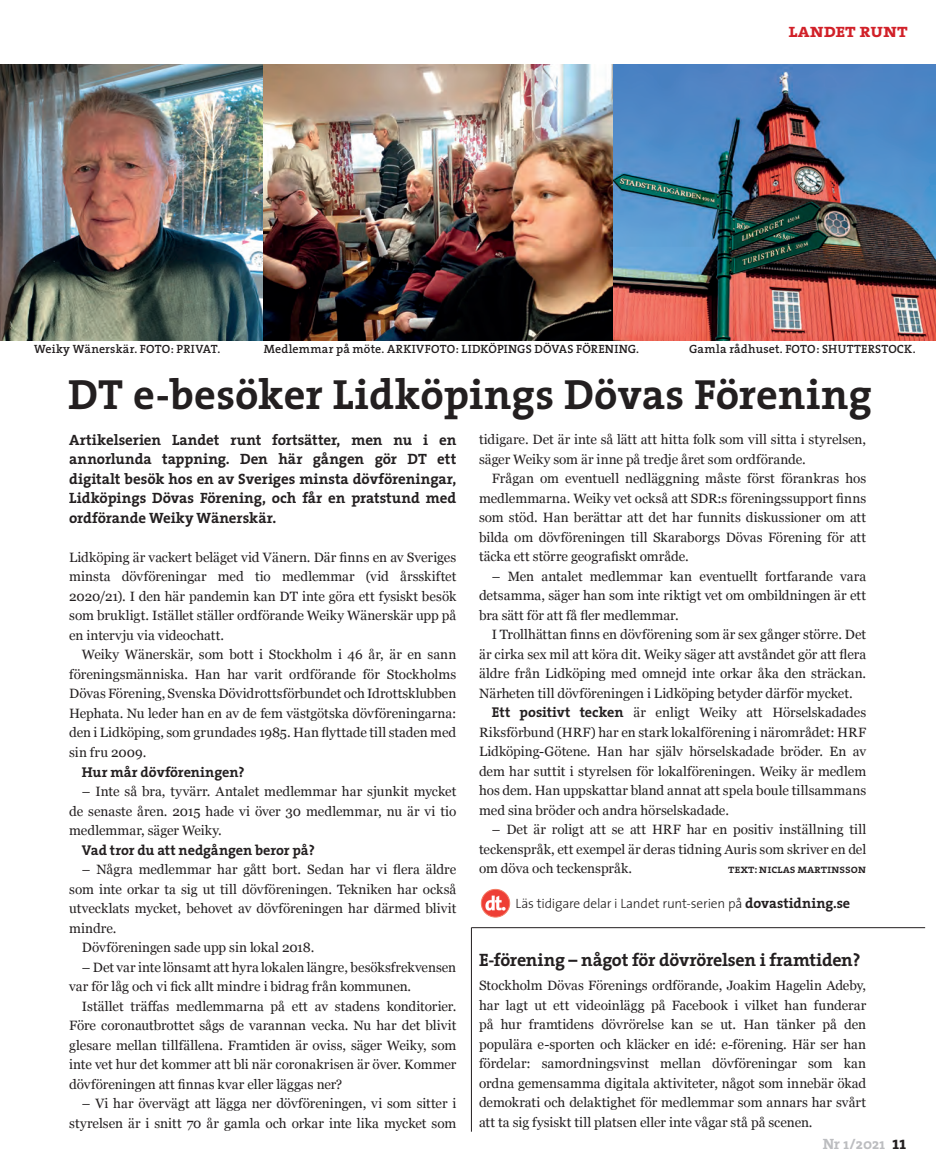
<style>
.page{position:relative;width:936px;height:1170px;background:#fff}
.page>*{position:absolute;margin:0;border:0;box-sizing:border-box;transform-origin:0 0}
.bröd_9_indrag{font:700 42.45px "The Serif";color:#231f20}
.rubrik_serif_bold_ca{font:19.5px "The Serif Bold Caps";letter-spacing:-.005em;color:#d12028}
.bröd_9_indrag-2{font:700 18px "The Serif";letter-spacing:-.015em;color:#231f20}
.ingress{font:700 15px/19.5px "The Serif";letter-spacing:-.005em;color:#231f20;text-align:justify}
.ingress-2{font:700 15px "The Serif";color:#bcbdc0}
.ingress-3{font:700 14.25px "The Serif";letter-spacing:-.005em;color:#231f20}
.ingress-4{font:13.5px/19.5px "Georgia";color:#231f20;text-align:justify}
.bröd_9_indrag-3{font:13.5px/19.5px "Georgia";color:#231f20;text-align:justify}
.bröd_9_indrag-4{font:300 13.5px "The Sans";letter-spacing:-.015em;color:#231f20}
.bildtext{font:600 12px "The Serif";letter-spacing:.015em;color:#231f20}
.ingress-5{font:12px "The Serif Semi Bold Caps";letter-spacing:-.01em;color:#231f20}
.s1{font-family:"The Serif";font-weight:700;font-size:14.25px}
</style>
<div class="page">
<img style="left:612px;top:64px;width:323px;height:276px">
<div style="left:481px;top:889px;width:28px;height:28px;background:#ee3e35;border-radius:50%"></div>
<div style="left:481px;top:889px;width:28px;height:28px;border:1px solid #f37c65;border-radius:50%"></div>
<img style="left:483px;top:893px;width:24px;height:19px">
<img style="left:0;top:64px;width:264px;height:276px">
<img style="left:264px;top:64px;width:348px;height:276px">
<hr style="left:471px;top:927px;width:454px;height:1px;background:#231f20">
<hr style="left:471px;top:927px;width:1px;height:204px;background:#231f20">
<p class="rubrik_serif_bold_ca" style="left:788px;top:14px;width:121px">landet runt</p>
<p class="bildtext" style="left:34px;top:339px;width:188px">Weiky Wänerskär. FOTO: PRIVAT.</p>
<p class="bildtext" style="left:264px;top:339px;width:377px">Medlemmar på möte. ARKIVFOTO: LIDKÖPINGS DÖVAS FÖRENING.</p>
<p class="bildtext" style="left:689px;top:339px;width:228px">Gamla rådhuset. FOTO: SHUTTERSTOCK.</p>
<p class="bröd_9_indrag" style="left:68px;top:359px;width:805px">DT e-besöker Lidköpings Dövas Förening</p>
<p class="ingress" style="left:69px;top:429px;width:388px">Artikelserien Landet runt fortsätter, men nu i en annorlunda tappning. Den här gången gör DT ett digitalt besök hos en av Sveriges minsta dövföreningar, Lidköpings Dövas Förening, och får en pratstund med ordförande Weiky Wänerskär.</p>
<p class="ingress-4" style="left:69px;top:547px;width:388px">Lidköping är vackert beläget vid Vänern. Där finns en av Sveriges minsta dövföreningar med tio medlemmar (vid årsskiftet 2020/21). I den här pandemin kan DT inte göra ett fysiskt besök som brukligt. Istället ställer ordförande Weiky Wänerskär upp på en intervju via videochatt.</p>
<p class="ingress-4" style="left:69px;top:644px;width:388px;text-indent:13px">Weiky Wänerskär, som bott i Stockholm i 46 år, är en sann föreningsmänniska. Han har varit ordförande för Stockholms Dövas Förening, Svenska Dövidrottsförbundet och Idrottsklubben Hephata. Nu leder han en av de fem västgötska dövföreningarna: den i Lidköping, som grundades 1985. Han flyttade till staden med sin fru 2009.</p>
<p class="ingress-3" style="left:82px;top:759px;width:164px">Hur mår dövföreningen?</p>
<p class="ingress-4" style="left:69px;top:781px;width:388px;text-indent:13px">– Inte så bra, tyvärr. Antalet medlemmar har sjunkit mycket de senaste åren. 2015 hade vi över 30 medlemmar, nu är vi tio medlemmar, säger Weiky.</p>
<p class="ingress-3" style="left:82px;top:837px;width:234px">Vad tror du att nedgången beror på?</p>
<p class="ingress-4" style="left:69px;top:859px;width:388px;text-indent:13px">– Några medlemmar har gått bort. Sedan har vi flera äldre som inte orkar ta sig ut till dövföreningen. Tekniken har också utvecklats mycket, behovet av dövföreningen har därmed blivit mindre.</p>
<p class="ingress-4" style="left:82px;top:937px;width:234px">Dövföreningen sade upp sin lokal 2018.</p>
<p class="ingress-4" style="left:69px;top:956px;width:388px;text-indent:13px">– Det var inte lönsamt att hyra lokalen längre, besöksfrekvensen var för låg och vi fick allt mindre i bidrag från kommunen.</p>
<p class="ingress-4" style="left:69px;top:995px;width:388px;text-indent:13px">Istället träffas medlemmarna på ett av stadens konditorier.<br>Före coronautbrottet sågs de varannan vecka. Nu har det blivit glesare mellan tillfällena. Framtiden är oviss, säger Weiky, som inte vet hur det kommer att bli när coronakrisen är över. Kommer dövföreningen att finnas kvar eller läggas ner?</p>
<p class="ingress-4" style="left:69px;top:1093px;width:388px;text-align:right">– Vi har övervägt att lägga ner dövföreningen, vi som sitter i styrelsen är i snitt 70 år gamla och orkar inte lika mycket som</p>
<p class="ingress-4" style="left:479px;top:429px;width:388px">tidigare. Det är inte så lätt att hitta folk som vill sitta i styrelsen, säger Weiky som är inne på tredje året som ordförande.</p>
<p class="ingress-4" style="left:479px;top:468px;width:388px;text-indent:13px">Frågan om eventuell nedläggning måste först förankras hos medlemmarna. Weiky vet också att SDR:s föreningssupport finns som stöd. Han berättar att det har funnits diskussioner om att bilda om dövföreningen till Skaraborgs Dövas Förening för att täcka ett större geografiskt område.</p>
<p class="ingress-4" style="left:479px;top:565px;width:388px;text-indent:13px">– Men antalet medlemmar kan eventuellt fortfarande vara detsamma, säger han som inte riktigt vet om ombildningen är ett bra sätt för att få fler medlemmar.</p>
<p class="ingress-4" style="left:479px;top:624px;width:388px;text-indent:13px">I Trollhättan finns en dövförening som är sex gånger större. Det är cirka sex mil att köra dit. Weiky säger att avståndet gör att flera äldre från Lidköping med omnejd inte orkar åka den sträckan.<br>Närheten till dövföreningen i Lidköping betyder därför mycket.</p>
<p class="ingress-4" style="left:479px;top:702px;width:388px;text-indent:13px"><span class="s1">Ett positivt tecken</span> är enligt Weiky att Hörselskadades Riksförbund (HRF) har en stark lokalförening i närområdet: HRF Lidköping-Götene. Han har själv hörselskadade bröder. En av dem har suttit i styrelsen för lokalföreningen. Weiky är medlem hos dem. Han uppskattar bland annat att spela boule tillsammans med sina bröder och andra hörselskadade.</p>
<p class="ingress-4" style="left:479px;top:819px;width:388px;text-indent:13px">– Det är roligt att se att HRF har en positiv inställning till teckenspråk, ett exempel är deras tidning Auris som skriver en del om döva och teckenspråk.</p>
<p class="ingress-5" style="left:728px;top:859px;width:139px">text: niclas martinsson</p>
<p class="bröd_9_indrag-4" style="left:515px;top:892px;width:336px">Läs tidigare delar i Landet runt-serien på <span class="s1">dovastidning.se</span></p>
<p class="bröd_9_indrag-2" style="left:479px;top:944px;width:383px">E-förening – något för dövrörelsen i framtiden?</p>
<p class="bröd_9_indrag-3" style="left:479px;top:975px;width:388px">Stockholm Dövas Förenings ordförande, Joakim Hagelin Adeby, har lagt ut ett videoinlägg på Facebook i vilket han funderar på hur framtidens dövrörelse kan se ut. Han tänker på den populära e-sporten och kläcker en idé: e-förening. Här ser han fördelar: samordningsvinst mellan dövföreningar som kan ordna gemensamma digitala aktiviteter, något som innebär ökad demokrati och delaktighet för medlemmar som annars har svårt att ta sig fysiskt till platsen eller inte vågar stå på scenen.</p>
<p class="ingress-2" style="left:822px;top:1131px;width:64px">Nr 1/2021</p>
<p class="bröd_9_indrag-2" style="left:892px;top:1127px;width:15px">11</p>
</div>
